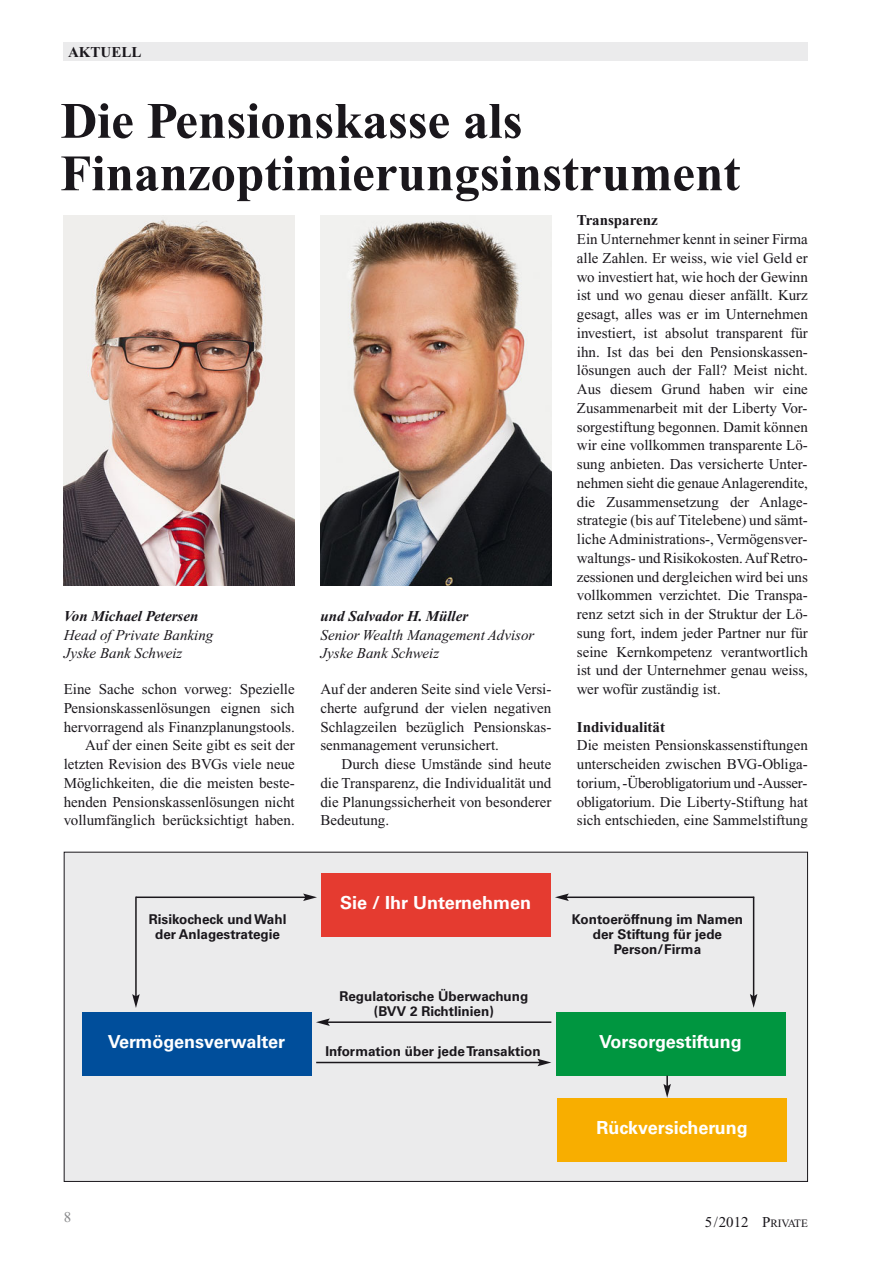
<style>
.page{position:relative;width:893px;height:1263px;background:#fff}
.page>*{position:absolute;margin:0;border:0;box-sizing:border-box;transform-origin:0 0}
.t1{font:700 51px/52.5px "Times New Roman PS Std";color:#1a171c}
.t2{font:700 18px "Univers LT Std";color:#fff}
.t3{font:15px/18.8px "Times New Roman PS Std";color:#1a171c;text-align:justify}
.t4{font:italic 15px "Times New Roman PS Std";color:#1a171c}
.t5{font:italic 700 15px "Times New Roman PS Std";color:#1a171c}
.t6{font:700 15px "Times New Roman PS Std";color:#1a171c}
.t7{font:15px "Times New Roman PS Std";color:#87888a}
.t8{font:700 13.5px/15px "Univers LT Std";color:#1a171c;text-align:center}
.s1{font-size:11.25px}
</style>
<div class="page">
<div style="left:64px;top:43px;width:744px;height:18px;background:#ebebec"></div>
<img style="left:64px;top:216px;width:231px;height:370px">
<img style="left:320px;top:216px;width:231px;height:370px">
<div style="left:64px;top:852px;width:743px;height:329px;background:#ebebec"></div>
<div style="left:321px;top:873px;width:229px;height:64px;background:#e53b30"></div>
<div style="left:82px;top:1012px;width:229px;height:64px;background:#004e9b"></div>
<div style="left:556px;top:1012px;width:229px;height:64px;background:#009640"></div>
<div style="left:557px;top:1098px;width:230px;height:64px;background:#f8ae00"></div>
<hr style="left:136px;top:896px;width:170px;height:2px;background:#1a171c">
<svg style="left:303px;top:893px;width:14px;height:8px"></svg>
<hr style="left:316px;top:1062px;width:224px;height:1px;background:#1a171c">
<svg style="left:537px;top:1059px;width:14px;height:7px"></svg>
<hr style="left:135px;top:896px;width:2px;height:101px;background:#1a171c">
<svg style="left:132px;top:994px;width:8px;height:14px"></svg>
<hr style="left:753px;top:897px;width:1px;height:99px;background:#1a171c">
<svg style="left:750px;top:994px;width:7px;height:14px"></svg>
<svg style="left:663px;top:1075px;width:8px;height:23px"></svg>
<hr style="left:327px;top:1021px;width:224px;height:2px;background:#1a171c">
<svg style="left:316px;top:1018px;width:14px;height:8px"></svg>
<hr style="left:566px;top:896px;width:188px;height:2px;background:#1a171c">
<svg style="left:555px;top:893px;width:14px;height:8px"></svg>
<p class="t6" style="left:68px;top:46px;width:75px">AKTUELL</p>
<p class="t6" style="left:68px;top:46px;width:12px">X</p>
<h1 class="t1" style="left:60px;top:99px;width:682px">Die Pensionskasse als<br>Finanzoptimierungsinstrument</h1>
<p class="t5" style="left:64px;top:610px;width:136px">Von Michael Petersen</p>
<p class="t5" style="left:321px;top:610px;width:149px">und Salvador H. Müller</p>
<p class="t4" style="left:64px;top:629px;width:151px">Head of Private Banking</p>
<p class="t4" style="left:321px;top:629px;width:215px">Senior Wealth Management Advisor</p>
<p class="t4" style="left:64px;top:648px;width:120px">Jyske Bank Schweiz</p>
<p class="t4" style="left:321px;top:648px;width:120px">Jyske Bank Schweiz</p>
<p class="t3" style="left:64px;top:681px;width:233px;text-align:right">Eine Sache schon vorweg: Spezielle Pensionskassenlösungen eignen sich hervorragend als Finanzplanungstools.<br>Auf der einen Seite gibt es seit der letzten Revision des BVGs viele neue Möglichkeiten, die die meisten beste&shy;henden Pensionskassenlösungen nicht vollumfänglich berücksichtigt haben.</p>
<p class="t3" style="left:320px;top:681px;width:233px">Auf der anderen Seite sind viele Versi&shy;cherte aufgrund der vielen negativen Schlagzeilen bezüglich Pensionskas&shy;senmanagement verunsichert.</p>
<p class="t3" style="left:320px;top:756px;width:233px;text-indent:21px">Durch diese Umstände sind heute die Transparenz, die Individualität und die Planungssicherheit von besonderer Bedeutung.</p>
<p class="t6" style="left:577px;top:215px;width:82px">Transparenz</p>
<p class="t3" style="left:577px;top:231px;width:233px">Ein Unternehmer kennt in seiner Firma alle Zahlen. Er weiss, wie viel Geld er wo investiert hat, wie hoch der Gewinn ist und wo genau dieser anfällt. Kurz gesagt, alles was er im Unternehmen investiert, ist absolut transparent für ihn. Ist das bei den Pensionskassen - lösungen auch der Fall? Meist nicht.<br>Aus diesem Grund haben wir eine Zusammenarbeit mit der Liberty Vor&shy;sorgestiftung begonnen. Damit können wir eine vollkommen transparente Lö&shy;sung anbieten. Das versicherte Unter&shy;nehmen sieht die genaue Anlagerendite, die Zusammensetzung der Anlage - strategie (bis auf Titelebene) und sämt&shy;liche Administrations-, Vermögensver&shy;waltungs- und Risikokosten. Auf Retro&shy;zessionen und dergleichen wird bei uns vollkommen verzichtet. Die Transpa&shy;renz setzt sich in der Struktur der Lö&shy;sung fort, indem jeder Partner nur für seine Kernkompetenz verantwortlich ist und der Unternehmer genau weiss, wer wofür zuständig ist.</p>
<p class="t6" style="left:577px;top:721px;width:90px">Individualität</p>
<p class="t3" style="left:577px;top:737px;width:233px">Die meisten Pensionskassenstiftungen unterscheiden zwischen BVG-Obliga&shy;torium, -Überobligatorium und -Ausser&shy;obligatorium. Die Liberty-Stiftung hat sich entschieden, eine Sammelstiftung</p>
<p class="t8" style="left:149px;top:913px;width:139px">Risikocheck und Wahl der Anlagestrategie</p>
<p class="t2" style="left:340px;top:896px;width:192px">Sie / Ihr Unternehmen</p>
<p class="t8" style="left:572px;top:913px;width:173px">Kontoeröffnung im Namen der Stiftung für jede<br>Person/Firma</p>
<p class="t8" style="left:339px;top:989px;width:190px">Regulatorische Überwachung (BVV 2 Richtlinien)</p>
<p class="t8" style="left:325px;top:1044px;width:217px">Information über jede Transaktion</p>
<p class="t2" style="left:108px;top:1034px;width:179px">Vermögensverwalter</p>
<p class="t2" style="left:599px;top:1034px;width:144px">Vorsorgestiftung</p>
<p class="t2" style="left:596px;top:1120px;width:153px">Rückversicherung</p>
<p class="t7" style="left:64px;top:1212px;width:9px">8</p>
<p class="t3" style="left:705px;top:1214px;width:105px">5/2012 P<span class="s1">RIVATE</span></p>
</div>
